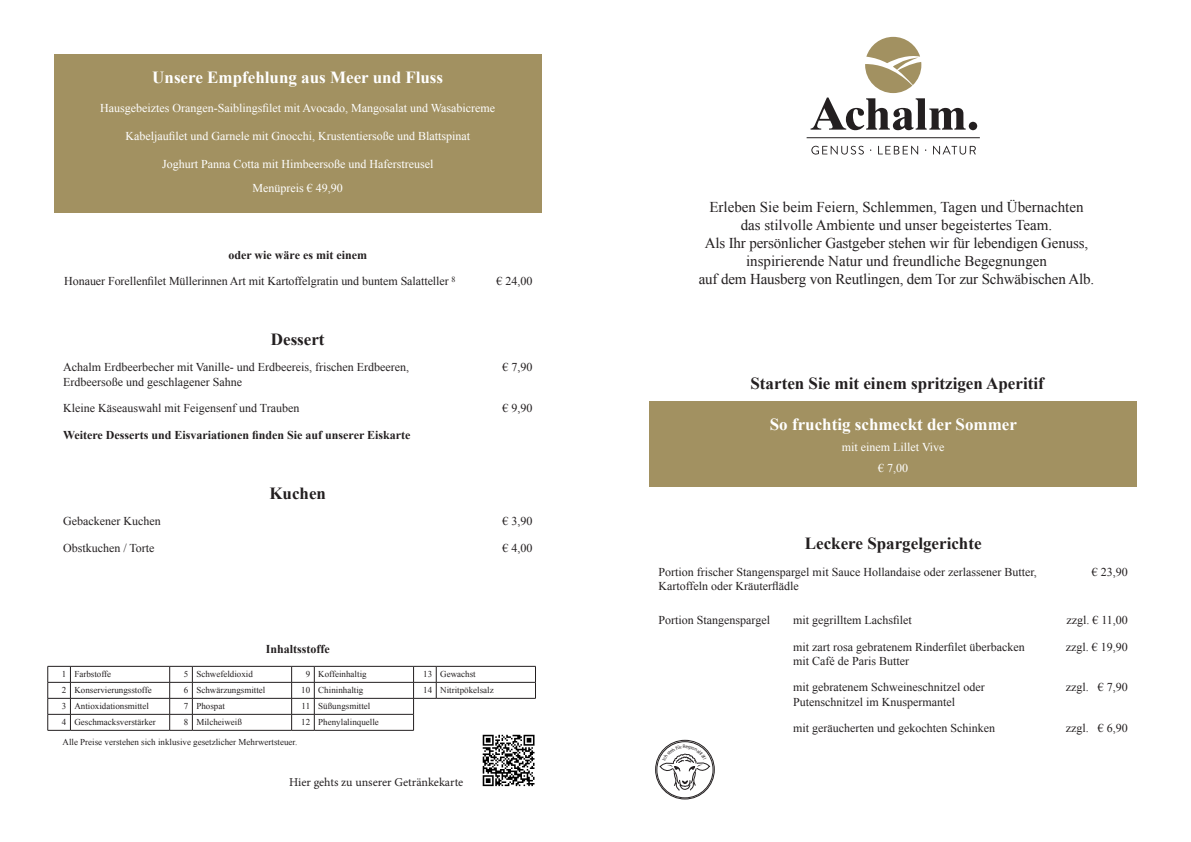
<style>
.page{position:relative;width:1191px;height:842px;background:#fff}
.page>*{position:absolute;margin:0;border:0;box-sizing:border-box;transform-origin:0 0}
.t1{font:700 17px "Times New Roman";color:#231f20}
.t2{font:700 17px "Times New Roman";color:#fff}
.t3{font:15px "Times New Roman";color:#231f20}
.t4{font:12px/14.4px "Times New Roman";color:#231f20}
.t5{font:12px "Times New Roman";color:#fff}
.t6{font:700 12px "Times New Roman";color:#231f20}
.t7{font:12px "Minion Pro";color:#231f20}
.t8{font:9px "Times New Roman";color:#231f20}
</style>
<div class="page">
<div style="left:54px;top:54px;width:487px;height:159px;background:#a29161"></div>
<hr style="left:70px;top:666px;width:100px;height:1px;background:#231f20">
<hr style="left:192px;top:666px;width:100px;height:1px;background:#231f20">
<hr style="left:314px;top:666px;width:99px;height:1px;background:#231f20">
<hr style="left:436px;top:666px;width:99px;height:1px;background:#231f20">
<hr style="left:70px;top:682px;width:100px;height:1px;background:#231f20">
<hr style="left:192px;top:682px;width:100px;height:1px;background:#231f20">
<hr style="left:314px;top:682px;width:99px;height:1px;background:#231f20">
<hr style="left:436px;top:682px;width:99px;height:1px;background:#231f20">
<svg style="left:535px;top:666px;width:1px;height:32px"></svg>
<hr style="left:70px;top:698px;width:100px;height:1px;background:#231f20">
<hr style="left:192px;top:698px;width:100px;height:1px;background:#231f20">
<hr style="left:314px;top:698px;width:99px;height:1px;background:#231f20">
<hr style="left:436px;top:698px;width:99px;height:1px;background:#231f20">
<hr style="left:70px;top:714px;width:100px;height:1px;background:#231f20">
<hr style="left:192px;top:714px;width:100px;height:1px;background:#231f20">
<hr style="left:314px;top:714px;width:100px;height:1px;background:#231f20">
<svg style="left:413px;top:666px;width:24px;height:64px"></svg>
<svg style="left:48px;top:666px;width:23px;height:65px"></svg>
<hr style="left:70px;top:730px;width:100px;height:1px;background:#231f20">
<svg style="left:169px;top:666px;width:24px;height:65px"></svg>
<hr style="left:192px;top:730px;width:100px;height:1px;background:#231f20">
<svg style="left:291px;top:666px;width:24px;height:65px"></svg>
<hr style="left:314px;top:730px;width:100px;height:1px;background:#231f20">
<img style="left:482px;top:734px;width:53px;height:53px">
<div style="left:649px;top:401px;width:488px;height:86px;background:#a29161"></div>
<div style="left:656px;top:741px;width:57px;height:57px;border:1px solid #231f20;border-radius:50%"></div>
<div style="left:655px;top:740px;width:59px;height:59px;border:1px solid #231f20;border-radius:50%"></div>
<hr style="left:806px;top:137px;width:173px;height:1px;background:#231f20">
<svg style="left:811px;top:146px;width:164px;height:9px"></svg>
<svg style="left:810px;top:37px;width:167px;height:93px"></svg>
<svg style="left:660px;top:745px;width:50px;height:46px"></svg>
<p class="t2" style="left:152px;top:66px;width:292px">Unsere Empfehlung aus Meer und Fluss</p>
<p class="t5" style="left:100px;top:100px;width:396px">Hausgebeiztes Orangen-Saiblingsfilet mit Avocado, Mangosalat und Wasabicreme</p>
<p class="t5" style="left:125px;top:128px;width:346px">Kabeljaufilet und Garnele mit Gnocchi, Krustentiersoße und Blattspinat</p>
<p class="t5" style="left:162px;top:156px;width:273px">Joghurt Panna Cotta mit Himbeersoße und Haferstreusel</p>
<p class="t5" style="left:252px;top:180px;width:92px">Menüpreis € 49,90</p>
<p class="t6" style="left:228px;top:247px;width:140px">oder wie wäre es mit einem</p>
<p class="t4" style="left:64px;top:274px;width:393px">Honauer Forellenfilet Müllerinnen Art mit Kartoffelgratin und buntem Salatteller <sup>8</sup></p>
<p class="t4" style="left:496px;top:274px;width:37px">€ 24,00</p>
<p class="t1" style="left:271px;top:328px;width:55px">Dessert</p>
<p class="t4" style="left:63px;top:360px;width:347px">Achalm Erdbeerbecher mit Vanille- und Erdbeereis, frischen Erdbeeren,</p>
<p class="t4" style="left:63px;top:374px;width:180px">Erdbeersoße und geschlagener Sahne</p>
<p class="t4" style="left:502px;top:360px;width:31px">€ 7,90</p>
<p class="t4" style="left:63px;top:401px;width:238px">Kleine Käseauswahl mit Feigensenf und Trauben</p>
<p class="t4" style="left:502px;top:401px;width:31px">€ 9,90</p>
<p class="t6" style="left:63px;top:427px;width:349px">Weitere Desserts und Eisvariationen finden Sie auf unserer Eiskarte</p>
<p class="t1" style="left:269px;top:481px;width:58px">Kuchen</p>
<p class="t4" style="left:63px;top:514px;width:99px">Gebackener Kuchen</p>
<p class="t4" style="left:502px;top:514px;width:31px">€ 3,90</p>
<p class="t4" style="left:63px;top:540px;width:93px">Obstkuchen / Torte</p>
<p class="t4" style="left:502px;top:540px;width:31px">€ 4,00</p>
<p class="t6" style="left:266px;top:641px;width:65px">Inhaltsstoffe</p>
<p class="t8" style="left:62px;top:667px;width:6px">1</p>
<p class="t8" style="left:74px;top:667px;width:38px">Farbstoffe</p>
<p class="t8" style="left:184px;top:667px;width:6px">5</p>
<p class="t8" style="left:196px;top:667px;width:58px">Schwefeldioxid</p>
<p class="t8" style="left:306px;top:667px;width:6px">9</p>
<p class="t8" style="left:318px;top:667px;width:50px">Koffeinhaltig</p>
<p class="t8" style="left:423px;top:667px;width:10px">13</p>
<p class="t8" style="left:440px;top:667px;width:37px">Gewachst</p>
<p class="t8" style="left:62px;top:683px;width:6px">2</p>
<p class="t8" style="left:74px;top:683px;width:79px">Konservierungsstoffe</p>
<p class="t8" style="left:184px;top:683px;width:6px">6</p>
<p class="t8" style="left:196px;top:683px;width:70px">Schwärzungsmittel</p>
<p class="t8" style="left:301px;top:683px;width:10px">10</p>
<p class="t8" style="left:318px;top:683px;width:47px">Chininhaltig</p>
<p class="t8" style="left:423px;top:683px;width:10px">14</p>
<p class="t8" style="left:440px;top:683px;width:55px">Nitritpökelsalz</p>
<p class="t8" style="left:62px;top:699px;width:6px">3</p>
<p class="t8" style="left:74px;top:699px;width:76px">Antioxidationsmittel</p>
<p class="t8" style="left:184px;top:699px;width:6px">7</p>
<p class="t8" style="left:196px;top:699px;width:30px">Phospat</p>
<p class="t8" style="left:302px;top:699px;width:10px">11</p>
<p class="t8" style="left:318px;top:699px;width:54px">Süßungsmittel</p>
<p class="t8" style="left:62px;top:715px;width:6px">4</p>
<p class="t8" style="left:74px;top:715px;width:83px">Geschmacksverstärker</p>
<p class="t8" style="left:184px;top:715px;width:6px">8</p>
<p class="t8" style="left:196px;top:715px;width:47px">Milcheiweiß</p>
<p class="t8" style="left:301px;top:715px;width:10px">12</p>
<p class="t8" style="left:318px;top:715px;width:62px">Phenylalinquelle</p>
<p class="t8" style="left:63px;top:736px;width:236px">Alle Preise verstehen sich inklusive gesetzlicher Mehrwertsteuer.</p>
<p class="t7" style="left:289px;top:774px;width:176px">Hier gehts zu unserer Getränkekarte</p>
<p class="t3" style="left:709px;top:197px;width:375px">Erleben Sie beim Feiern, Schlemmen, Tagen und Übernachten</p>
<p class="t3" style="left:740px;top:215px;width:313px">das stilvolle Ambiente und unser begeistertes Team.</p>
<p class="t3" style="left:705px;top:233px;width:385px">Als Ihr persönlicher Gastgeber stehen wir für lebendigen Genuss,</p>
<p class="t3" style="left:746px;top:251px;width:302px">inspirierende Natur und freundliche Begegnungen</p>
<p class="t3" style="left:699px;top:269px;width:397px">auf dem Hausberg von Reutlingen, dem Tor zur Schwäbischen Alb.</p>
<p class="t1" style="left:750px;top:372px;width:295px">Starten Sie mit einem spritzigen Aperitif</p>
<p class="t2" style="left:770px;top:412px;width:249px">So fruchtig schmeckt der Sommer</p>
<p class="t5" style="left:842px;top:439px;width:104px">mit einem Lillet Vive</p>
<p class="t5" style="left:878px;top:460px;width:31px">€ 7,00</p>
<p class="t1" style="left:805px;top:532px;width:178px">Leckere Spargelgerichte</p>
<p class="t4" style="left:658px;top:564px;width:380px">Portion frischer Stangenspargel mit Sauce Hollandaise oder zerlassener Butter,<br>Kartoffeln oder Kräuterflädle</p>
<p class="t4" style="left:1092px;top:564px;width:37px">€ 23,90</p>
<p class="t4" style="left:658px;top:612px;width:113px">Portion Stangenspargel</p>
<p class="t4" style="left:793px;top:612px;width:120px">mit gegrilltem Lachsfilet</p>
<p class="t4" style="left:1066px;top:612px;width:63px">zzgl. € 11,00</p>
<p class="t4" style="left:793px;top:639px;width:233px">mit zart rosa gebratenem Rinderfilet überbacken mit Café de Paris Butter</p>
<p class="t4" style="left:1066px;top:639px;width:63px">zzgl. € 19,90</p>
<p class="t4" style="left:793px;top:680px;width:193px">mit gebratenem Schweineschnitzel oder</p>
<p class="t4" style="left:793px;top:694px;width:163px">Putenschnitzel im Knuspermantel</p>
<p class="t4" style="left:1066px;top:680px;width:63px">zzgl. € 7,90</p>
<p class="t4" style="left:793px;top:721px;width:203px">mit geräucherten und gekochten Schinken</p>
<p class="t4" style="left:1066px;top:721px;width:63px">zzgl. € 6,90</p>
</div>
